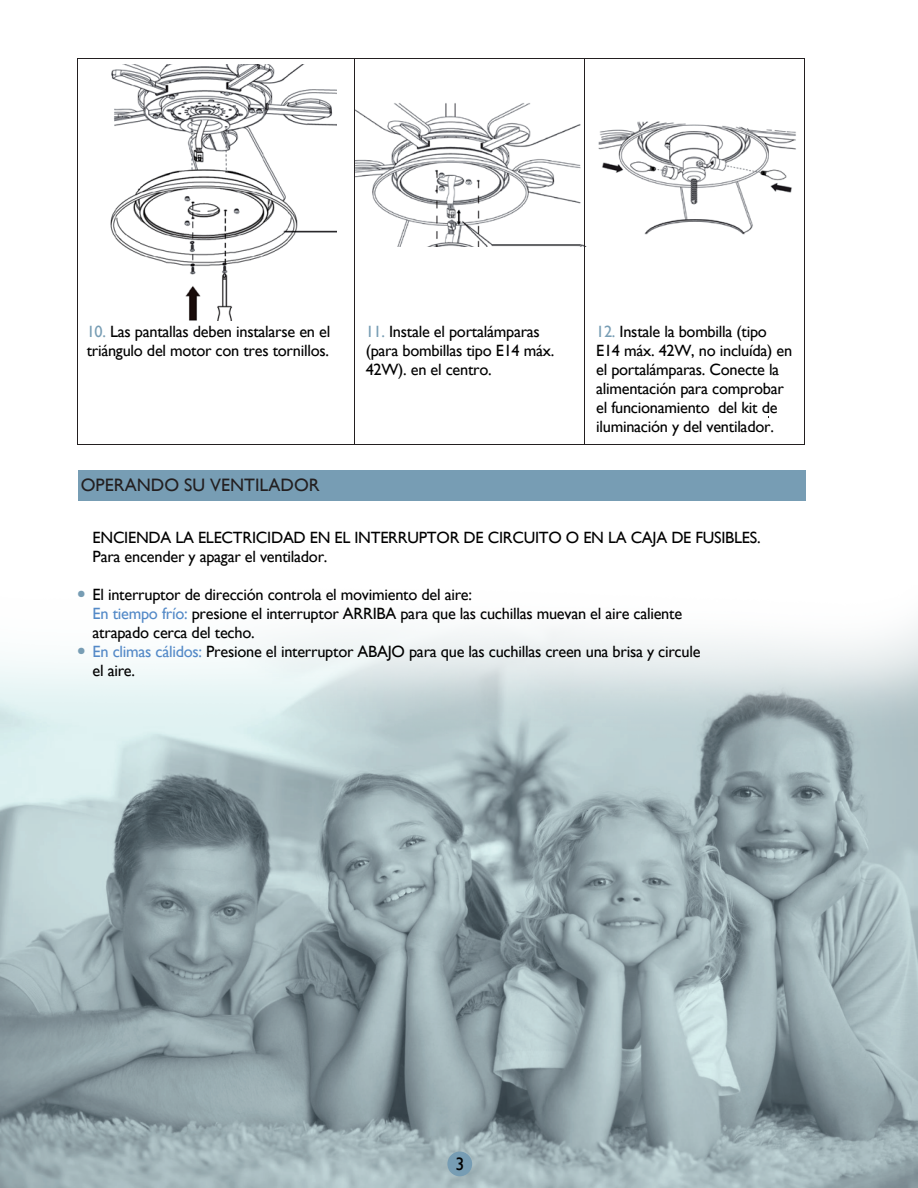
<style>
.page{position:relative;width:918px;height:1188px;background:#fff}
.page>*{position:absolute;margin:0;border:0;box-sizing:border-box;transform-origin:0 0}
.t1{font:18px "Gill Sans";color:#231f20}
.t2{font:18px "Gill Sans";color:#000}
.t3{font:16.35px/19px "Gill Sans";letter-spacing:-.015em;color:#000}
.t4{font:8.55px "Sim Sun";color:#779db4}
.s1{color:#779db4}
.s2{color:#5389c7}
</style>
<div class="page">
<img style="left:0;top:624px;width:918px;height:564px">
<div style="left:447px;top:1152px;width:25px;height:24px;background:#779db4;border-radius:50%"></div>
<div style="left:79px;top:470px;width:727px;height:31px;background:#779db4"></div>
<hr style="left:77px;top:58px;width:728px;height:1px;background:#231f20">
<img style="left:598px;top:121px;width:198px;height:114px">
<img style="left:354px;top:88px;width:233px;height:159px">
<hr style="left:355px;top:59px;width:1px;height:385px;background:#231f20">
<hr style="left:584px;top:59px;width:1px;height:384px;background:#231f20">
<hr style="left:77px;top:59px;width:1px;height:385px;background:#231f20">
<hr style="left:804px;top:59px;width:1px;height:385px;background:#231f20">
<hr style="left:77px;top:444px;width:727px;height:1px;background:#231f20">
<img style="left:110px;top:65px;width:226px;height:256px">
<p class="t3" style="left:87px;top:322px;width:245px"><span class="s1">10.</span> Las pantallas deben instalarse en el triángulo del motor con tres tornillos.</p>
<p class="t3" style="left:366px;top:322px;width:190px"><span class="s1">11.</span> Instale el portalámparas (para bombillas tipo E14 máx.<br>42W). en el centro.</p>
<p class="t1" style="left:81px;top:475px;width:240px">OPERANDO SU VENTILADOR</p>
<p class="t3" style="left:596px;top:322px;width:198px"><span class="s1">12.</span> Instale la bombilla (tipo<br>E14 máx. 42W, no incluída) en el portalámparas. Conecte la alimentación para comprobar el funcionamiento del kit de iluminación y del ventilador.</p>
<p class="t4" style="left:77px;top:589px;width:10px">●</p>
<p class="t4" style="left:77px;top:646px;width:10px">●</p>
<p class="t3" style="left:93px;top:528px;width:669px">ENCIENDA LA ELECTRICIDAD EN EL INTERRUPTOR DE CIRCUITO O EN LA CAJA DE FUSIBLES.<br>Para encender y apagar el ventilador.</p>
<p class="t3" style="left:93px;top:585px;width:609px">El interruptor de dirección controla el movimiento del aire:<br><span class="s2">En tiempo frío:</span> presione el interruptor ARRIBA para que las cuchillas muevan el aire caliente atrapado cerca del techo.<br><span class="s2">En climas cálidos:</span> Presione el interruptor ABAJO para que las cuchillas creen una brisa y circule el aire.</p>
<p class="t2" style="left:456px;top:1153px;width:10px">3</p>
</div>
